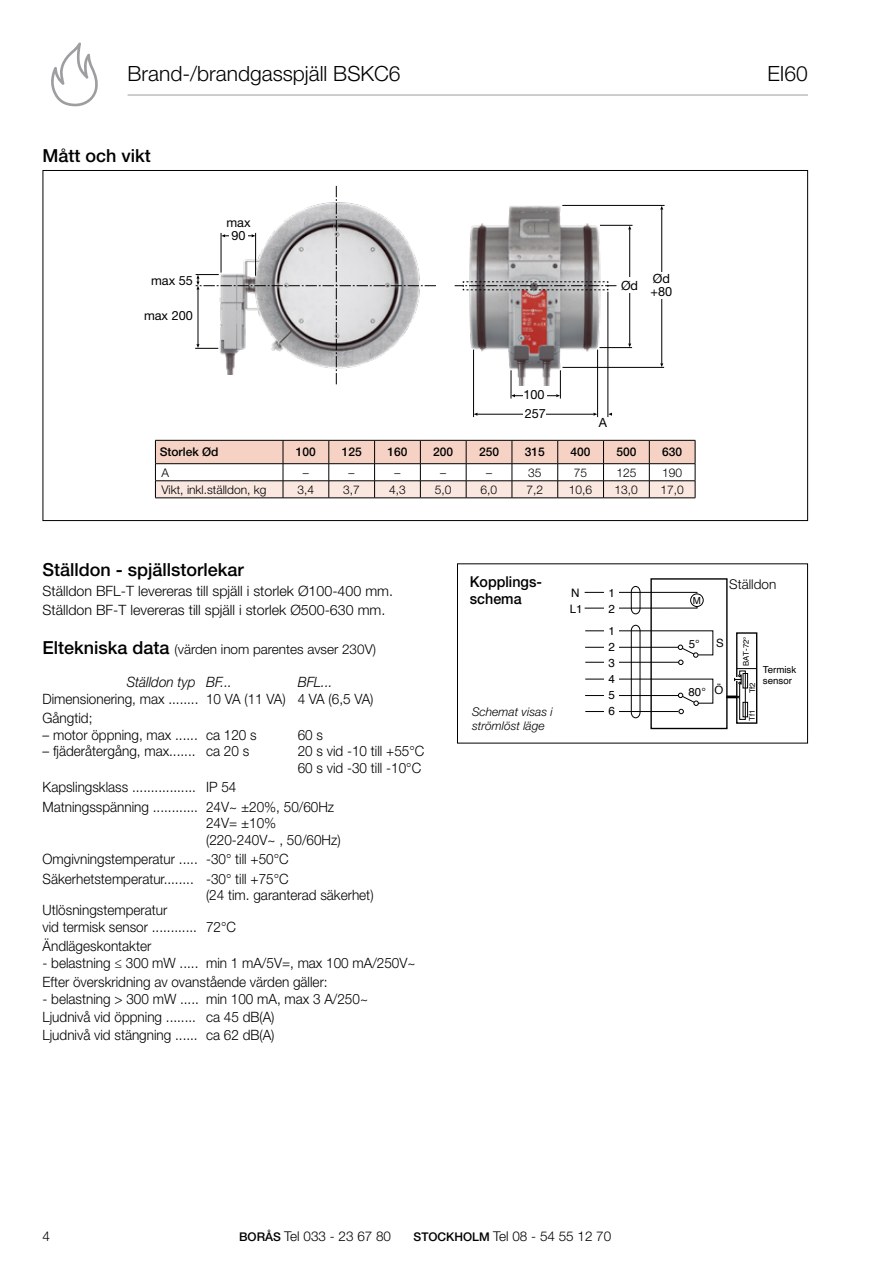
<style>
.page{position:relative;width:893px;height:1263px;background:#fff}
.page>*{position:absolute;margin:0;border:0;box-sizing:border-box;transform-origin:0 0}
.t1{font:300 21px "Helvetica Neue LT Std";color:#000}
.t2{font:500 18px "Helvetica Neue LT Std";color:#000}
.t3{font:500 15px/16.5px "Helvetica Neue LT Std";color:#000;scale:.95 1}
.t4{font:300 14.25px/19.5px "Helvetica Neue LT Std";color:#000;scale:.95 1}
.t5{font:300 14.25px/19.5px "Helvetica Neue LT Std";color:#000}
.t6{font:italic 300 14.25px "Helvetica Neue LT Std";color:#000;scale:.95 1}
.t7{font:300 13.5px "Helvetica Neue LT Std";color:#000}
.t8{font:12.75px/12.8px "Helvetica Neue";color:#000}
.t9{font:300 12px "Helvetica Neue LT Std";color:#000}
.t10{font:500 12px "Helvetica Neue LT Std";color:#000}
.t11{font:italic 300 12px/14.4px "Helvetica Neue LT Std";color:#000}
.t12{font:11.7px/16px "Helvetica";color:#000}
.t13{font:11.4px "Helvetica";color:#000}
.t14{font:9.75px/10.6px "Helvetica";color:#000}
.t15{font:7.8px "Helvetica";color:#000}
.s1{font-weight:500;font-size:18px}
.s2{font-weight:500;font-size:12px}
</style>
<div class="page">
<svg style="left:51px;top:43px;width:47px;height:63px"></svg>
<hr style="left:128px;top:95px;width:680px;height:1px;background:#9c9e9f">
<img style="left:469px;top:204px;width:140px;height:182px">
<hr style="left:473px;top:350px;width:1px;height:67px;background:#000">
<hr style="left:597px;top:350px;width:1px;height:67px;background:#000">
<hr style="left:607px;top:292px;width:1px;height:125px;background:#000">
<hr style="left:477px;top:414px;width:116px;height:1px;background:#000">
<div style="left:523px;top:410px;width:22px;height:8px;background:#fff"></div>
<svg style="left:556px;top:370px;width:5px;height:29px"></svg>
<svg style="left:511px;top:370px;width:4px;height:29px"></svg>
<hr style="left:515px;top:395px;width:41px;height:1px;background:#000">
<div style="left:523px;top:392px;width:24px;height:8px;background:#fff"></div>
<hr style="left:599px;top:347px;width:33px;height:1px;background:#000">
<hr style="left:629px;top:229px;width:1px;height:115px;background:#000">
<hr style="left:600px;top:225px;width:32px;height:1px;background:#000">
<div style="left:626px;top:278px;width:10px;height:15px;background:#fff"></div>
<hr style="left:562px;top:367px;width:102px;height:1px;background:#000">
<hr style="left:661px;top:209px;width:1px;height:155px;background:#000">
<hr style="left:562px;top:205px;width:103px;height:1px;background:#000">
<div style="left:657px;top:272px;width:10px;height:27px;background:#fff"></div>
<svg style="left:455px;top:281px;width:161px;height:10px;background:#9f9e9f"></svg>
<svg style="left:195px;top:186px;width:241px;height:199px"></svg>
<div style="left:457px;top:563px;width:351px;height:180px;border:1px solid #000"></div>
<div style="left:736px;top:632px;width:21px;height:92px;border:1px solid #000"></div>
<svg style="left:728px;top:668px;width:28px;height:52px"></svg>
<div style="left:650px;top:578px;width:78px;height:151px;border:1px solid #000"></div>
<hr style="left:155px;top:498px;width:128px;height:1px;background:#000">
<hr style="left:283px;top:498px;width:46px;height:1px;background:#000">
<hr style="left:329px;top:498px;width:46px;height:1px;background:#000">
<hr style="left:375px;top:498px;width:45px;height:1px;background:#000">
<hr style="left:420px;top:498px;width:46px;height:1px;background:#000">
<hr style="left:466px;top:498px;width:46px;height:1px;background:#000">
<hr style="left:512px;top:498px;width:46px;height:1px;background:#000">
<hr style="left:558px;top:498px;width:45px;height:1px;background:#000">
<hr style="left:603px;top:498px;width:46px;height:1px;background:#000">
<hr style="left:649px;top:498px;width:46px;height:1px;background:#000">
<svg style="left:155px;top:440px;width:541px;height:58px"></svg>
<hr style="left:155px;top:463px;width:128px;height:1px;background:#000">
<hr style="left:283px;top:463px;width:46px;height:1px;background:#000">
<hr style="left:329px;top:463px;width:46px;height:1px;background:#000">
<hr style="left:375px;top:463px;width:45px;height:1px;background:#000">
<hr style="left:420px;top:463px;width:46px;height:1px;background:#000">
<hr style="left:466px;top:463px;width:46px;height:1px;background:#000">
<hr style="left:512px;top:463px;width:46px;height:1px;background:#000">
<hr style="left:558px;top:463px;width:45px;height:1px;background:#000">
<hr style="left:603px;top:463px;width:46px;height:1px;background:#000">
<hr style="left:649px;top:463px;width:46px;height:1px;background:#000">
<svg style="left:584px;top:586px;width:130px;height:132px"></svg>
<h1 class="t1" style="left:128px;top:61px;width:275px">Brand-/brandgasspjäll BSKC6</h1>
<h1 class="t1" style="left:767px;top:61px;width:42px">EI60</h1>
<p class="t2" style="left:43px;top:145px;width:110px">Mått och vikt</p>
<p class="t8" style="left:151px;top:274px;width:43px">max 55</p>
<p class="t8" style="left:144px;top:310px;width:50px">max 200</p>
<p class="t8" style="left:226px;top:217px;width:26px;text-align:center">max<br>90</p>
<p class="t8" style="left:523px;top:389px;width:23px">100</p>
<p class="t8" style="left:525px;top:407px;width:23px">257</p>
<p class="t8" style="left:621px;top:280px;width:19px">Ød</p>
<p class="t8" style="left:650px;top:273px;width:23px">Ød +80</p>
<p class="t8" style="left:599px;top:417px;width:10px">A</p>
<p class="t10" style="left:160px;top:445px;width:60px">Storlek Ød</p>
<p class="t10" style="left:296px;top:445px;width:22px">100</p>
<p class="t10" style="left:342px;top:445px;width:22px">125</p>
<p class="t10" style="left:387px;top:445px;width:22px">160</p>
<p class="t10" style="left:433px;top:445px;width:22px">200</p>
<p class="t10" style="left:479px;top:445px;width:22px">250</p>
<p class="t10" style="left:525px;top:445px;width:22px">315</p>
<p class="t10" style="left:571px;top:445px;width:22px">400</p>
<p class="t10" style="left:616px;top:445px;width:22px">500</p>
<p class="t10" style="left:662px;top:445px;width:22px">630</p>
<p class="t9" style="left:161px;top:465px;width:9px">A</p>
<p class="t9" style="left:303px;top:465px;width:7px">–</p>
<p class="t9" style="left:349px;top:465px;width:7px">–</p>
<p class="t9" style="left:394px;top:465px;width:7px">–</p>
<p class="t9" style="left:440px;top:465px;width:7px">–</p>
<p class="t9" style="left:486px;top:465px;width:7px">–</p>
<p class="t9" style="left:528px;top:465px;width:15px">35</p>
<p class="t9" style="left:574px;top:465px;width:15px">75</p>
<p class="t9" style="left:616px;top:465px;width:22px">125</p>
<p class="t9" style="left:662px;top:465px;width:22px">190</p>
<p class="t9" style="left:161px;top:482px;width:107px">Vikt, inkl.ställdon, kg</p>
<p class="t9" style="left:297px;top:482px;width:18px">3,4</p>
<p class="t9" style="left:343px;top:482px;width:18px">3,7</p>
<p class="t9" style="left:389px;top:482px;width:18px">4,3</p>
<p class="t9" style="left:435px;top:482px;width:18px">5,0</p>
<p class="t9" style="left:481px;top:482px;width:18px">6,0</p>
<p class="t9" style="left:526px;top:482px;width:18px">7,2</p>
<p class="t9" style="left:569px;top:482px;width:25px">10,6</p>
<p class="t9" style="left:615px;top:482px;width:25px">13,0</p>
<p class="t9" style="left:660px;top:482px;width:25px">17,0</p>
<p class="t2" style="left:43px;top:559px;width:203px">Ställdon - spjällstorlekar</p>
<p class="t5" style="left:43px;top:581px;width:352px">Ställdon BFL-T levereras till spjäll i storlek Ø100-400 mm.<br>Ställdon BF-T levereras till spjäll i storlek Ø500-630 mm.</p>
<p class="t7" style="left:43px;top:641px;width:335px"><span class="s1">Eltekniska data</span> (värden inom parentes avser 230V)</p>
<p class="t6" style="left:127px;top:674px;width:112px">Ställdon typ BF...</p>
<p class="t6" style="left:298px;top:674px;width:38px">BFL...</p>
<p class="t4" style="left:43px;top:689px;width:350px">Dimensionering, max ........ 10 VA (11 VA) 4 VA (6,5 VA)<br>Gångtid;</p>
<p class="t4" style="left:43px;top:725px;width:227px">– motor öppning, max ...... ca 120 s</p>
<p class="t4" style="left:298px;top:725px;width:28px">60 s</p>
<p class="t4" style="left:43px;top:741px;width:219px">– fjäderåtergång, max....... ca 20 s</p>
<p class="t4" style="left:298px;top:743px;width:135px;line-height:16.5px">20 s vid -10 till +55°C<br>60 s vid -30 till -10°C</p>
<p class="t4" style="left:43px;top:777px;width:308px">Kapslingsklass ................. IP 54<br>Matningsspänning ............ 24V~ ±20%, 50/60Hz</p>
<p class="t4" style="left:206px;top:815px;width:143px;line-height:16.5px">24V= ±10% (220-240V~ , 50/60Hz)</p>
<p class="t4" style="left:43px;top:849px;width:261px">Omgivningstemperatur ..... -30° till +50°C<br>Säkerhetstemperatur........ -30° till +75°C</p>
<p class="t4" style="left:206px;top:885px;width:178px">(24 tim. garanterad säkerhet)</p>
<p class="t4" style="left:43px;top:902px;width:205px;line-height:16.5px">Utlösningstemperatur<br>vid termisk sensor ............ 72°C</p>
<p class="t4" style="left:43px;top:936px;width:116px">Ändlägeskontakter</p>
<p class="t4" style="left:43px;top:953px;width:394px">- belastning ≤ 300 mW ..... min 1 mA/5V=, max 100 mA/250V~<br>Efter överskridning av ovanstående värden gäller:</p>
<p class="t4" style="left:43px;top:989px;width:344px;line-height:18px">- belastning &gt; 300 mW ..... min 100 mA, max 3 A/250~<br>Ljudnivå vid öppning ........ ca 45 dB(A)<br>Ljudnivå vid stängning ...... ca 62 dB(A)</p>
<p class="t3" style="left:470px;top:573px;width:77px">Kopplings&shy;schema</p>
<p class="t11" style="left:472px;top:704px;width:82px">Schemat visas i strömlöst läge</p>
<p class="t12" style="left:570px;top:585px;width:14px;line-height:15.6px">N<br>L1</p>
<p class="t14" style="left:693px;top:595px;width:10px">M</p>
<p class="t12" style="left:609px;top:585px;width:8px">1<br>2</p>
<p class="t12" style="left:609px;top:623px;width:8px;text-align:justify">1<br>2<br>3<br>4<br>5<br>6</p>
<p class="t13" style="left:689px;top:635px;width:8px">5</p>
<p class="t13" style="left:689px;top:684px;width:14px">80</p>
<p class="t7" style="left:729px;top:576px;width:49px">Ställdon</p>
<p class="t13" style="left:716px;top:634px;width:9px">S</p>
<p class="t13" style="left:715px;top:681px;width:10px">Ö</p>
<p class="t15" style="left:740px;top:666px;width:31px;rotate:-90deg">BAT-72°</p>
<p class="t14" style="left:763px;top:665px;width:35px">Termisk sensor</p>
<p class="t15" style="left:746px;top:693px;width:13px;rotate:-90deg">Tf2</p>
<p class="t15" style="left:746px;top:721px;width:13px;rotate:-90deg">Tf1</p>
<p class="t7" style="left:43px;top:1228px;width:9px">4</p>
<p class="t7" style="left:239px;top:1228px;width:153px"><span class="s2">BORÅS</span> Tel 033 - 23 67 80</p>
<p class="t7" style="left:414px;top:1228px;width:199px"><span class="s2">STOCKHOLM</span> Tel 08 - 54 55 12 70</p>
</div>
